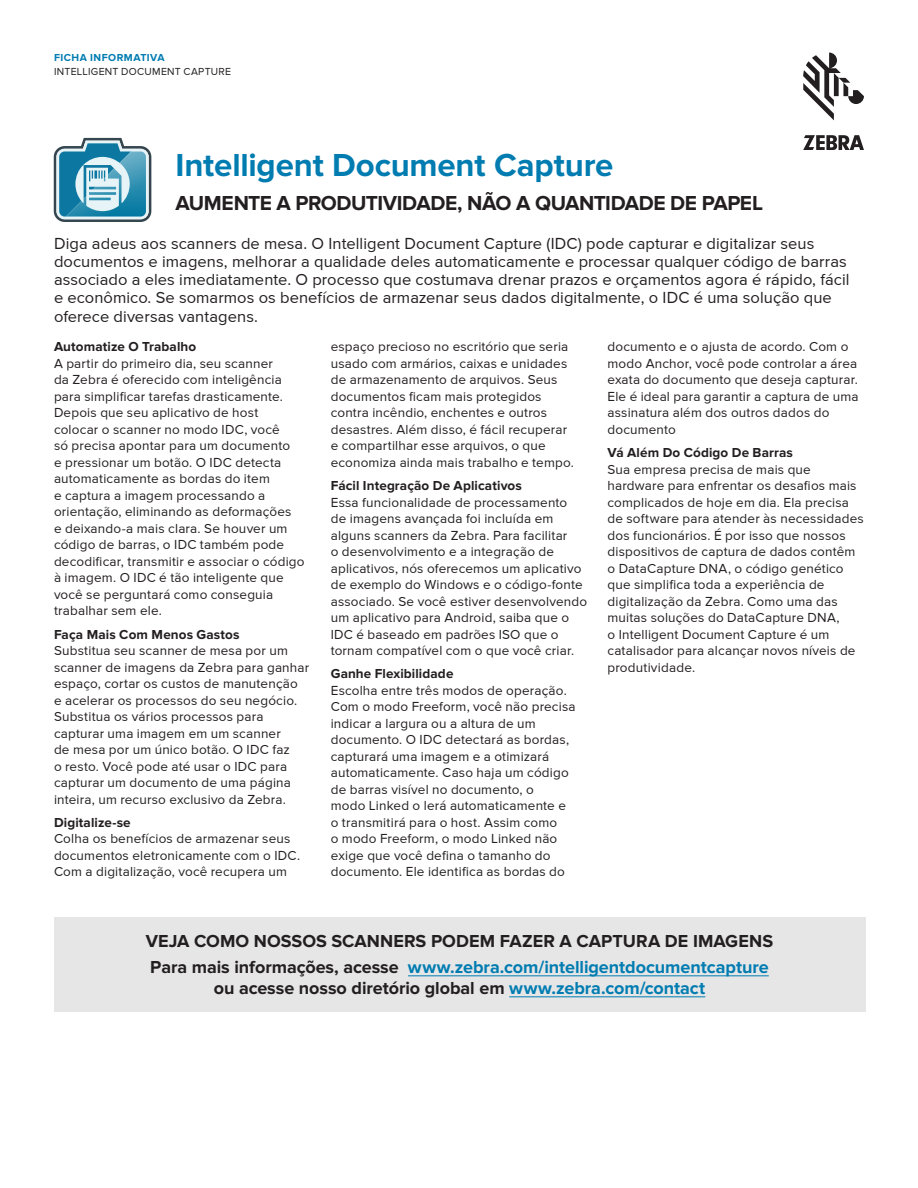
<style>
.page{position:relative;width:918px;height:1188px;background:#fff}
.page>*{position:absolute;margin:0;border:0;box-sizing:border-box;transform-origin:0 0}
.Heading-1-Cover{font:700 33px "Proxima Nova";letter-spacing:-.005em;color:#007cb1}
.Subhead-1-Cover{font:700 21px "Proxima Nova";letter-spacing:-.02em;color:#231f20}
.CTA-Call_To_Action{font:700 18px/21px "Proxima Nova";letter-spacing:-.005em;color:#007cb1;text-align:center}
.CTA-Call_To_Action-2{font:700 18px "Proxima Nova";letter-spacing:.005em;color:#231f20}
.Introduction-Cover{font:16.5px/18px "Proxima Nova";letter-spacing:.005em;color:#231f20}
.Heading-4_no_space_a{font:13.5px/16.5px "Proxima Nova";letter-spacing:.015em;color:#231f20}
.t1{font:10.5px "Proxima Nova";letter-spacing:.025em;color:#231f20}
.t2{font:700 10.5px "Proxima Nova";letter-spacing:.045em;color:#007cb1}
.s1{font-weight:700}
.s2{color:#231f20}
</style>
<div class="page">
<div style="left:54px;top:918px;width:811px;height:94px;background:#e6e6e7"></div>
<hr style="left:408px;top:976px;width:361px;height:1px;background:#007cb1">
<hr style="left:509px;top:997px;width:196px;height:1px;background:#007cb1">
<svg style="left:54px;top:138px;width:97px;height:84px;background:#70a9bf"></svg>
<img style="left:93px;top:187px;width:23px;height:2px">
<img style="left:89px;top:192px;width:27px;height:3px">
<img style="left:89px;top:198px;width:22px;height:2px">
<svg style="left:803px;top:53px;width:61px;height:67px"></svg>
<svg style="left:803px;top:135px;width:61px;height:15px"></svg>
<p class="t2" style="left:54px;top:51px;width:112px">FICHA INFORMATIVA</p>
<p class="t1" style="left:54px;top:66px;width:179px">INTELLIGENT DOCUMENT CAPTURE</p>
<p class="Heading-1-Cover" style="left:176px;top:146px;width:440px">Intelligent Document Capture</p>
<p class="Subhead-1-Cover" style="left:176px;top:191px;width:589px">AUMENTE A PRODUTIVIDADE, NÃO A QUANTIDADE DE PAPEL</p>
<p class="Introduction-Cover" style="left:54px;top:235px;width:797px">Diga adeus aos scanners de mesa. O Intelligent Document Capture (IDC) pode capturar e digitalizar seus documentos e imagens, melhorar a qualidade deles automaticamente e processar qualquer código de barras associado a eles imediatamente. O processo que costumava drenar prazos e orçamentos agora é rápido, fácil e econômico. Se somarmos os benefícios de armazenar seus dados digitalmente, o IDC é uma solução que</p>
<p class="Introduction-Cover" style="left:54px;top:308px;width:206px">oferece diversas vantagens.</p>
<p class="Heading-4_no_space_a" style="left:54px;top:339px;width:252px"><span class="s1">Automatize O Trabalho<br></span>A partir do primeiro dia, seu scanner<br>da Zebra é oferecido com inteligência para simplificar tarefas drasticamente.<br>Depois que seu aplicativo de host colocar o scanner no modo IDC, você<br>só precisa apontar para um documento<br>e pressionar um botão. O IDC detecta automaticamente as bordas do item<br>e captura a imagem processando a orientação, eliminando as deformações<br>e deixando-a mais clara. Se houver um código de barras, o IDC também pode decodificar, transmitir e associar o código à imagem. O IDC é tão inteligente que você se perguntará como conseguia trabalhar sem ele.</p>
<p class="Heading-4_no_space_a" style="left:54px;top:626px;width:257px"><span class="s1">Faça Mais Com Menos Gastos<br></span>Substitua seu scanner de mesa por um scanner de imagens da Zebra para ganhar espaço, cortar os custos de manutenção<br>e acelerar os processos do seu negócio.<br>Substitua os vários processos para capturar uma imagem em um scanner<br>de mesa por um único botão. O IDC faz<br>o resto. Você pode até usar o IDC para capturar um documento de uma página inteira, um recurso exclusivo da Zebra.</p>
<p class="Heading-4_no_space_a" style="left:54px;top:814px;width:248px"><span class="s1">Digitalize-se<br></span>Colha os benefícios de armazenar seus documentos eletronicamente com o IDC.<br>Com a digitalização, você recupera um</p>
<p class="Heading-4_no_space_a" style="left:331px;top:339px;width:245px">espaço precioso no escritório que seria usado com armários, caixas e unidades de armazenamento de arquivos. Seus documentos ficam mais protegidos contra incêndio, enchentes e outros desastres. Além disso, é fácil recuperar e compartilhar esse arquivos, o que economiza ainda mais trabalho e tempo.</p>
<p class="Heading-4_no_space_a" style="left:331px;top:478px;width:258px"><span class="s1">Fácil Integração De Aplicativos<br></span>Essa funcionalidade de processamento<br>de imagens avançada foi incluída em alguns scanners da Zebra. Para facilitar<br>o desenvolvimento e a integração de aplicativos, nós oferecemos um aplicativo de exemplo do Windows e o código-fonte associado. Se você estiver desenvolvendo um aplicativo para Android, saiba que o IDC é baseado em padrões ISO que o tornam compatível com o que você criar.</p>
<p class="Heading-4_no_space_a" style="left:331px;top:666px;width:246px"><span class="s1">Ganhe Flexibilidade<br></span>Escolha entre três modos de operação.<br>Com o modo Freeform, você não precisa indicar a largura ou a altura de um documento. O IDC detectará as bordas, capturará uma imagem e a otimizará automaticamente. Caso haja um código de barras visível no documento, o<br>modo Linked o lerá automaticamente e o transmitirá para o host. Assim como<br>o modo Freeform, o modo Linked não exige que você defina o tamanho do documento. Ele identifica as bordas do</p>
<p class="Heading-4_no_space_a" style="left:608px;top:339px;width:253px">documento e o ajusta de acordo. Com o modo Anchor, você pode controlar a área exata do documento que deseja capturar.<br>Ele é ideal para garantir a captura de uma assinatura além dos outros dados do documento</p>
<p class="Heading-4_no_space_a" style="left:608px;top:445px;width:258px"><span class="s1">Vá Além Do Código De Barras<br></span>Sua empresa precisa de mais que hardware para enfrentar os desafios mais complicados de hoje em dia. Ela precisa de software para atender às necessidades dos funcionários. É por isso que nossos dispositivos de captura de dados contêm o DataCapture DNA, o código genético que simplifica toda a experiência de digitalização da Zebra. Como uma das muitas soluções do DataCapture DNA,<br>o Intelligent Document Capture é um catalisador para alcançar novos níveis de produtividade.</p>
<p class="CTA-Call_To_Action-2" style="left:146px;top:931px;width:629px">VEJA COMO NOSSOS SCANNERS PODEM FAZER A CAPTURA DE IMAGENS</p>
<p class="CTA-Call_To_Action" style="left:150px;top:957px;width:620px"><span class="s2">Para mais informações, acesse</span> www.zebra.com/intelligentdocumentcapture <span class="s2">ou acesse nosso diretório global em</span> www.zebra.com/contact</p>
</div>
